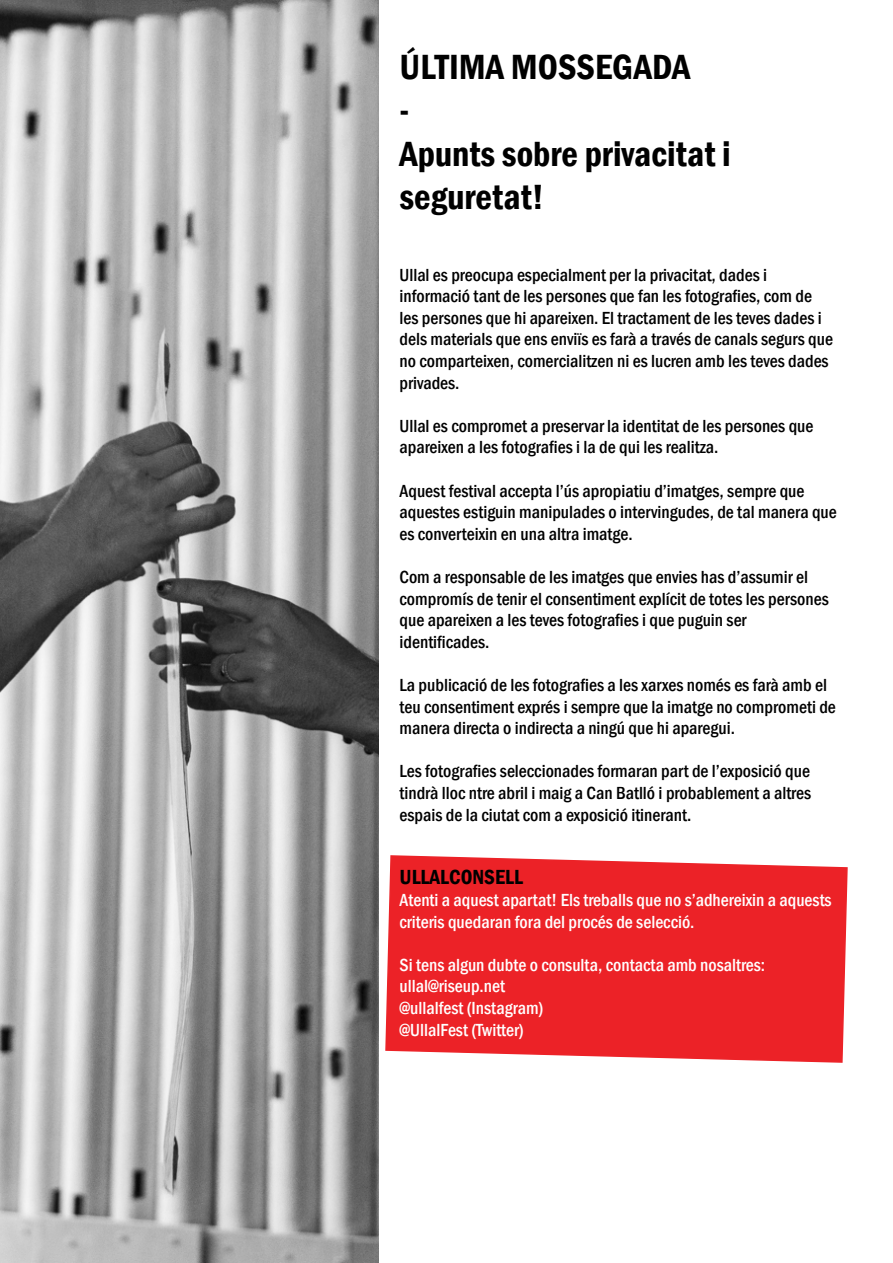
<style>
.page{position:relative;width:893px;height:1263px;background:#fff}
.page>*{position:absolute;margin:0;border:0;box-sizing:border-box;transform-origin:0 0}
.t1{font:600 condensed 36px/43.2px "Franklin Gothic";color:#000}
.t2{font:600 condensed 21px "Franklin Gothic";color:#000}
.t3{font:500 condensed 18px/21.6px "Franklin Gothic";color:#000}
.t4{font:500 condensed 18px/21.6px "Franklin Gothic";color:#fff}
</style>
<div class="page">
<img style="left:0;top:0;width:378px;height:1263px">
<svg style="left:385px;top:855px;width:463px;height:208px;background:#ed3136"></svg>
<h1 class="t1" style="left:400px;top:45px;width:333px">ÚLTIMA MOSSEGADA<br>-<br>Apunts sobre privacitat i seguretat!</h1>
<p class="t3" style="left:400px;top:264px;width:435px">Ullal es preocupa especialment per la privacitat, dades i informació tant de les persones que fan les fotografies, com de les persones que hi apareixen. El tractament de les teves dades i dels materials que ens enviïs es farà a través de canals segurs que no comparteixen, comercialitzen ni es lucren amb les teves dades privades.</p>
<p class="t3" style="left:400px;top:415px;width:415px">Ullal es compromet a preservar la identitat de les persones que apareixen a les fotografies i la de qui les realitza.</p>
<p class="t3" style="left:400px;top:480px;width:439px">Aquest festival accepta l’ús apropiatiu d’imatges, sempre que aquestes estiguin manipulades o intervingudes, de tal manera que es converteixin en una altra imatge.</p>
<p class="t3" style="left:400px;top:566px;width:431px">Com a responsable de les imatges que envies has d’assumir el compromís de tenir el consentiment explícit de totes les persones que apareixen a les teves fotografies i que puguin ser identificades.</p>
<p class="t3" style="left:400px;top:674px;width:438px">La publicació de les fotografies a les xarxes només es farà amb el teu consentiment exprés i sempre que la imatge no comprometi de manera directa o indirecta a ningú que hi aparegui.</p>
<p class="t3" style="left:400px;top:760px;width:413px;text-align:justify">Les fotografies seleccionades formaran part de l’exposició que tindrà lloc ntre abril i maig a Can Batlló i probablement a altres espais de la ciutat com a exposició itinerant.</p>
<p class="t2" style="left:400px;top:863px;width:125px">ULLALCONSELL</p>
<p class="t4" style="left:400px;top:889px;width:434px">Atenti a aquest apartat! Els treballs que no s’adhereixin a aquests criteris quedaran fora del procés de selecció.</p>
<p class="t4" style="left:400px;top:954px;width:367px">Si tens algun dubte o consulta, contacta amb nosaltres: ullal@riseup.net<br>@ullalfest (Instagram)<br>@UllalFest (Twitter)</p>
</div>
